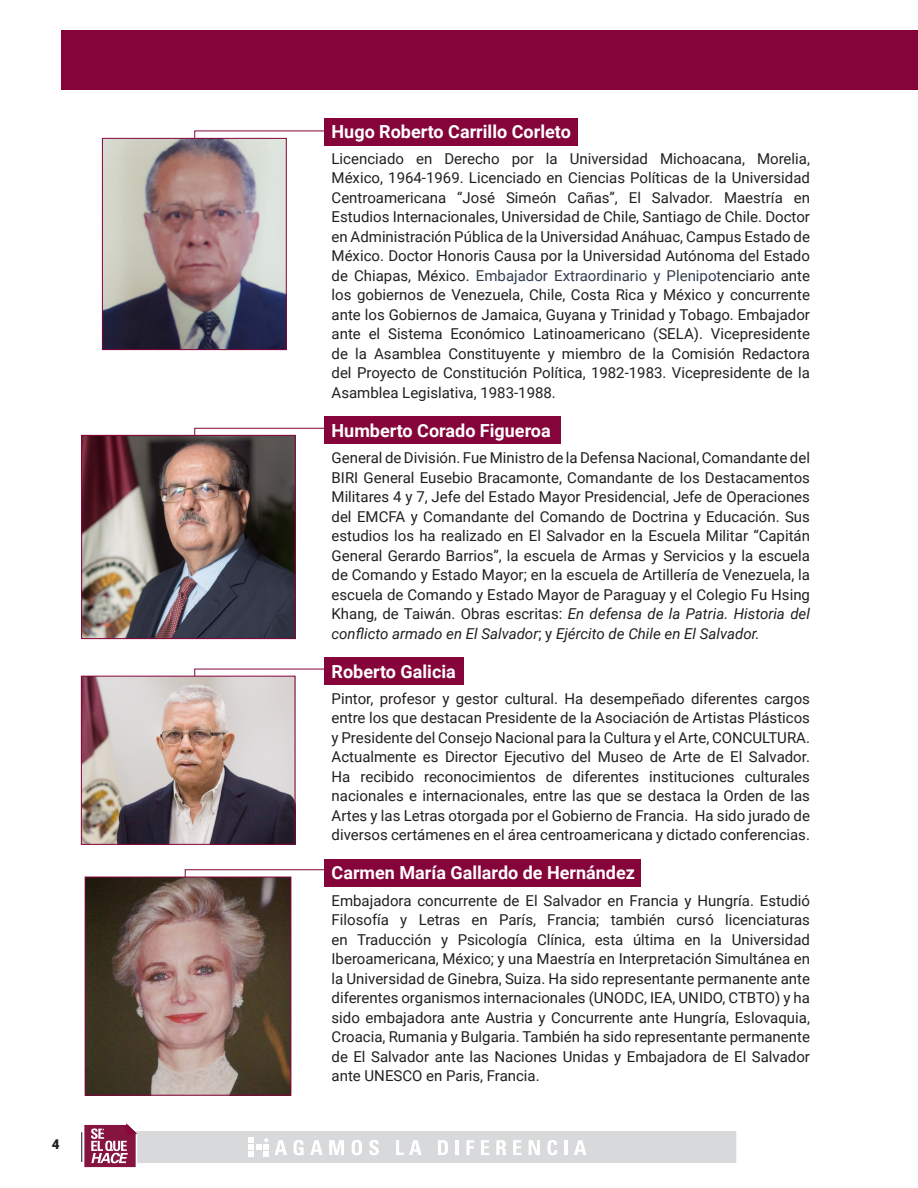
<style>
.page{position:relative;width:918px;height:1188px;background:#fff}
.page>*{position:absolute;margin:0;border:0;box-sizing:border-box;transform-origin:0 0}
.t1{font:700 18px "Roboto";color:#fff}
.t2{font:15px/19.5px "Roboto";color:#231f20;text-align:justify}
.t3{font:900 13.5px "Roboto";color:#231f20}
.s1{color:#323e4f}
.s2{font-style:italic}
</style>
<div class="page">
<hr style="left:81px;top:1132px;width:1px;height:30px;background:#231f20">
<svg style="left:84px;top:1123px;width:653px;height:45px"></svg>
<div style="left:62px;top:30px;width:856px;height:59px;background:#85043a"></div>
<svg style="left:194px;top:428px;width:131px;height:16px"></svg>
<svg style="left:194px;top:668px;width:130px;height:24px"></svg>
<svg style="left:194px;top:130px;width:131px;height:16px"></svg>
<svg style="left:184px;top:869px;width:140px;height:33px"></svg>
<img style="left:83px;top:678px;width:210px;height:165px">
<div style="left:81px;top:676px;width:214px;height:169px;border:1px solid #85043a"></div>
<img style="left:104px;top:140px;width:181px;height:208px">
<div style="left:102px;top:138px;width:185px;height:212px;border:1px solid #85043a"></div>
<img style="left:87px;top:879px;width:202px;height:215px">
<div style="left:85px;top:877px;width:206px;height:219px;border:1px solid #85043a"></div>
<div style="left:324px;top:118px;width:254px;height:27px;background:#85043a"></div>
<div style="left:324px;top:416px;width:236px;height:27px;background:#85043a"></div>
<div style="left:324px;top:657px;width:139px;height:28px;background:#85043a"></div>
<div style="left:324px;top:860px;width:316px;height:27px;background:#85043a"></div>
<img style="left:83px;top:437px;width:211px;height:200px">
<div style="left:81px;top:435px;width:215px;height:204px;border:1px solid #85043a"></div>
<p class="t3" style="left:52px;top:1135px;width:9px">4</p>
<p class="t1" style="left:332px;top:119px;width:241px">Hugo Roberto Carrillo Corleto</p>
<p class="t2" style="left:332px;top:148px;width:480px">Licenciado en Derecho por la Universidad Michoacana, Morelia, México, 1964-1969. Licenciado en Ciencias Políticas de la Universidad Centroamericana “José Simeón Cañas”, El Salvador. Maestría en Estudios Internacionales, Universidad de Chile, Santiago de Chile. Doctor en Administración Pública de la Universidad Anáhuac, Campus Estado de México. Doctor Honoris Causa por la Universidad Autónoma del Estado de Chiapas, México. <span class="s1">Embajador Extraordinario y Plenipot</span>enciario ante los gobiernos de Venezuela, Chile, Costa Rica y México y concurrente ante los Gobiernos de Jamaica, Guyana y Trinidad y Tobago. Embajador ante el Sistema Económico Latinoamericano (SELA). Vicepresidente de la Asamblea Constituyente y miembro de la Comisión Redactora del Proyecto de Constitución Política, 1982-1983. Vicepresidente de la Asamblea Legislativa, 1983-1988.</p>
<p class="t1" style="left:332px;top:418px;width:221px">Humberto Corado Figueroa</p>
<p class="t2" style="left:332px;top:448px;width:480px">General de División. Fue Ministro de la Defensa Nacional, Comandante del BIRI General Eusebio Bracamonte, Comandante de los Destacamentos Militares 4 y 7, Jefe del Estado Mayor Presidencial, Jefe de Operaciones del EMCFA y Comandante del Comando de Doctrina y Educación. Sus estudios los ha realizado en El Salvador en la Escuela Militar “Capitán General Gerardo Barrios”, la escuela de Armas y Servicios y la escuela de Comando y Estado Mayor; en la escuela de Artillería de Venezuela, la escuela de Comando y Estado Mayor de Paraguay y el Colegio Fu Hsing Khang, de Taiwán. Obras escritas: <span class="s2">En defensa de la Patria. Historia del conflicto armado en El Salvador</span>; y <span class="s2">Ejército de Chile en El Salvador.</span></p>
<p class="t1" style="left:332px;top:659px;width:126px">Roberto Galicia</p>
<p class="t2" style="left:332px;top:688px;width:480px">Pintor, profesor y gestor cultural. Ha desempeñado diferentes cargos entre los que destacan Presidente de la Asociación de Artistas Plásticos y Presidente del Consejo Nacional para la Cultura y el Arte, CONCULTURA.<br>Actualmente es Director Ejecutivo del Museo de Arte de El Salvador.<br>Ha recibido reconocimientos de diferentes instituciones culturales nacionales e internacionales, entre las que se destaca la Orden de las Artes y las Letras otorgada por el Gobierno de Francia. Ha sido jurado de diversos certámenes en el área centroamericana y dictado conferencias.</p>
<p class="t1" style="left:332px;top:860px;width:305px">Carmen María Gallardo de Hernández</p>
<p class="t2" style="left:332px;top:890px;width:480px">Embajadora concurrente de El Salvador en Francia y Hungría. Estudió Filosofía y Letras en París, Francia; también cursó licenciaturas en Traducción y Psicología Clínica, esta última en la Universidad Iberoamericana, México; y una Maestría en Interpretación Simultánea en la Universidad de Ginebra, Suiza. Ha sido representante permanente ante diferentes organismos internacionales (UNODC, IEA, UNIDO, CTBTO) y ha sido embajadora ante Austria y Concurrente ante Hungría, Eslovaquia, Croacia, Rumania y Bulgaria. También ha sido representante permanente de El Salvador ante las Naciones Unidas y Embajadora de El Salvador ante UNESCO en Paris, Francia.</p>
</div>
